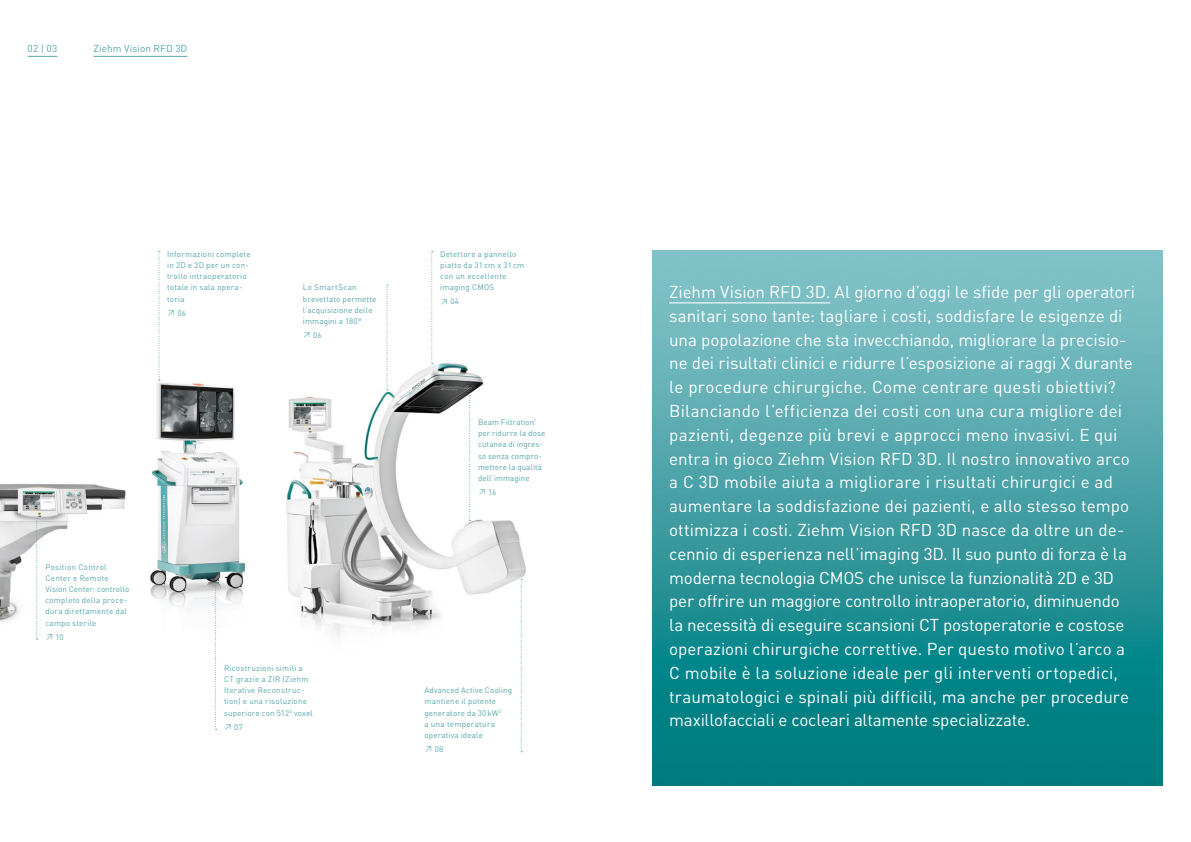
<style>
.page{position:relative;width:1191px;height:842px;background:#fff}
.page>*{position:absolute;margin:0;border:0;box-sizing:border-box;transform-origin:0 0}
.t1{font:17px/23.8px "DIN";color:#fff}
.t2{font:10px "DIN";letter-spacing:.005em;color:#54a6ab}
.t3{font:8px/11.2px "DIN";letter-spacing:.025em;color:#54a6ab}
.t4{font:8px/11.2px "DIN";letter-spacing:.005em;color:#54a6ab}
</style>
<div class="page">
<hr style="left:94px;top:56px;width:93px;height:1px;background:#54a6ab">
<svg style="left:28px;top:56px;width:29px;height:1px"></svg>
<img style="left:286px;top:363px;width:240px;height:334px">
<img style="left:150px;top:341px;width:96px;height:268px">
<img style="left:0;top:484px;width:126px;height:156px">
<img style="left:652px;top:251px;width:510px;height:534px">
<hr style="left:669px;top:302px;width:161px;height:1px;background:#fff">
<svg style="left:431px;top:251px;width:2px;height:113px"></svg>
<svg style="left:386px;top:285px;width:2px;height:105px"></svg>
<svg style="left:469px;top:395px;width:2px;height:126px"></svg>
<svg style="left:521px;top:579px;width:1px;height:173px"></svg>
<svg style="left:159px;top:251px;width:1px;height:130px"></svg>
<svg style="left:215px;top:583px;width:2px;height:147px"></svg>
<svg style="left:36px;top:518px;width:2px;height:122px"></svg>
<p class="t2" style="left:28px;top:43px;width:31px">02 | 03</p>
<p class="t2" style="left:94px;top:43px;width:95px">Ziehm Vision RFD 3D</p>
<p class="t3" style="left:167px;top:248px;width:85px">Informazioni complete in 2D e 3D per un con&shy;trollo intraoperatorio totale in sala opera&shy;toria</p>
<p class="t3" style="left:167px;top:307px;width:20px">≥ 06</p>
<p class="t3" style="left:303px;top:282px;width:75px">Lo SmartScan brevettato permette l’acquisizione delle immagini a 180°</p>
<p class="t3" style="left:303px;top:329px;width:20px">≥ 06</p>
<p class="t3" style="left:45px;top:561px;width:85px">Position Control<br>Center e Remote<br>Vision Center: controllo completo della proce&shy;dura direttamente dal campo sterile</p>
<p class="t3" style="left:45px;top:631px;width:20px">≥ 10</p>
<p class="t3" style="left:224px;top:662px;width:90px">Ricostruzioni simili a<br>CT grazie a ZIR (Ziehm<br>Iterative Reconstruc&shy;tion) e una risoluzione superiore con 512<sup>3</sup> voxel</p>
<p class="t3" style="left:224px;top:721px;width:20px">≥ 07</p>
<p class="t3" style="left:440px;top:248px;width:85px">Detettore a pannello piatto da 31 cm x 31 cm con un eccellente imaging CMOS</p>
<p class="t3" style="left:440px;top:296px;width:20px">≥ 04</p>
<p class="t4" style="left:478px;top:416px;width:69px">Beam Filtration<sup>1 </sup>per ridurre la dose cutanea di ingres&shy;so senza compro&shy;mettere la qualità dell’immagine</p>
<p class="t3" style="left:478px;top:486px;width:20px">≥ 16</p>
<p class="t3" style="left:424px;top:685px;width:89px">Advanced Active Cooling mantiene il potente generatore da 30kW<sup>2<br></sup>a una temperatura operativa ideale</p>
<p class="t3" style="left:424px;top:743px;width:20px">≥ 08</p>
<p class="t1" style="left:669px;top:280px;width:467px">Ziehm Vision RFD 3D. Al giorno d’oggi le sfide per gli operatori sanitari sono tante: tagliare i costi, soddisfare le esigenze di una popolazione che sta invecchiando, migliorare la precisio&shy;ne dei risultati clinici e ridurre l’esposizione ai raggi X durante le procedure chirurgiche. Come centrare questi obiettivi?<br>Bilanciando l’efficienza dei costi con una cura migliore dei pazienti, degenze più brevi e approcci meno invasivi. E qui entra in gioco Ziehm Vision RFD 3D. Il nostro innovativo arco a C 3D mobile aiuta a migliorare i risultati chirurgici e ad aumentare la soddisfazione dei pazienti, e allo stesso tempo ottimizza i costi. Ziehm Vision RFD 3D nasce da oltre un de&shy;cennio di esperienza nell’imaging 3D. Il suo punto di forza è la moderna tecnologia CMOS che unisce la funzionalità 2D e 3D per offrire un maggiore controllo intraoperatorio, diminuendo la necessità di eseguire scansioni CT postoperatorie e costose operazioni chirurgiche correttive. Per questo motivo l’arco a C mobile è la soluzione ideale per gli interventi ortopedici, traumatologici e spinali più difficili, ma anche per procedure maxillofacciali e cocleari altamente specializzate.</p>
</div>
